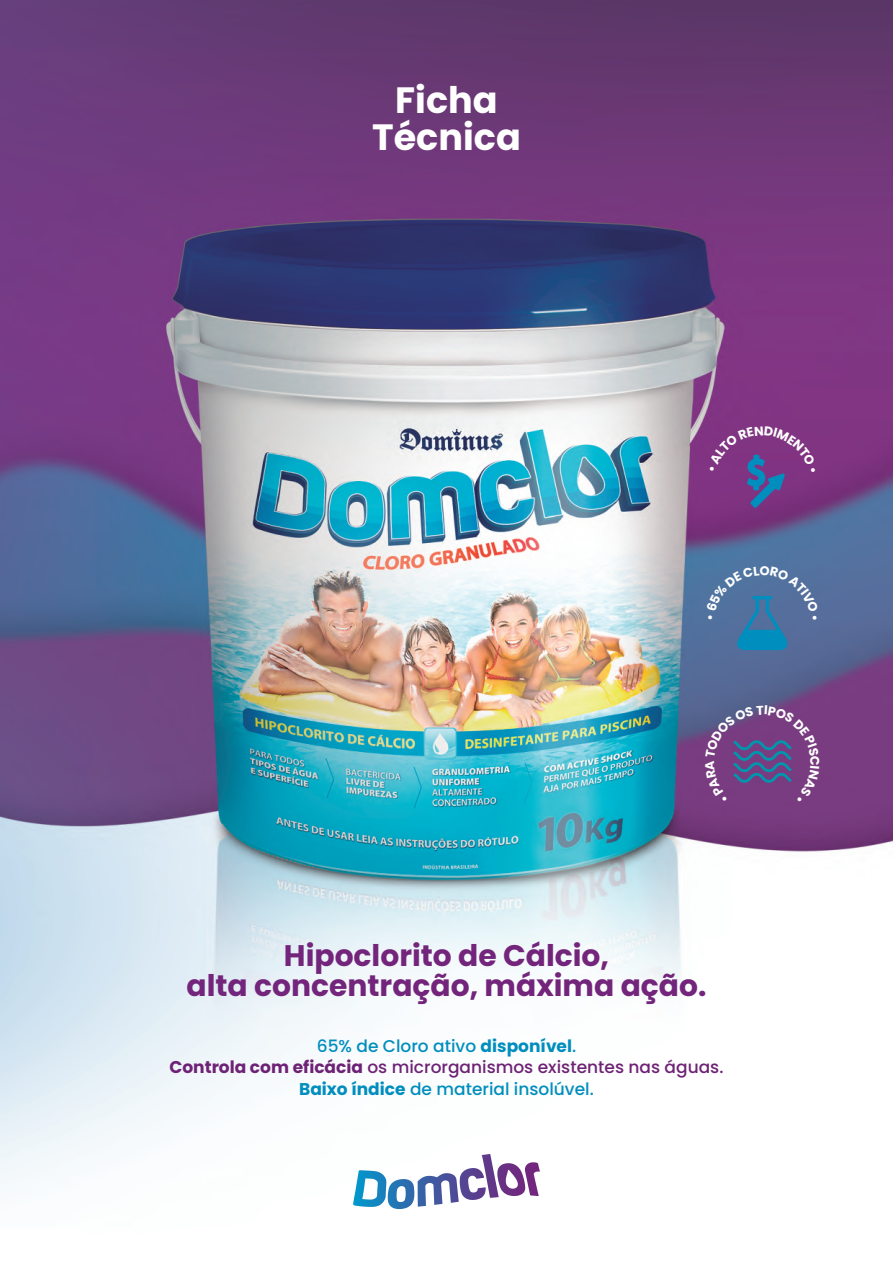
<style>
.page{position:relative;width:893px;height:1263px;background:#fff}
.page>*{position:absolute;margin:0;border:0;box-sizing:border-box;transform-origin:0 0}
.t1{font:700 36.6px/36.6px "Poppins";color:#fff;text-align:center}
.t2{font:700 29.7px/29.7px "Poppins";color:#73257c;text-align:center}
.t3{font:500 16.95px/21.3px "Poppins";color:#008ebe;text-align:center}
.s1{font-weight:700}
.s2{font-weight:700;color:#6e2275}
.s3{color:#6e2275}
</style>
<div class="page">
<img style="left:0;top:0;width:893px;height:1210px">
<svg style="left:482px;top:1154px;width:58px;height:44px"></svg>
<svg style="left:706px;top:566px;width:112px;height:84px;background:#4774a1"></svg>
<svg style="left:705px;top:705px;width:115px;height:97px;background:#6c4584"></svg>
<svg style="left:709px;top:426px;width:106px;height:82px;background:#743b86"></svg>
<h1 class="t1" style="left:372px;top:82px;width:150px">Ficha<br>Técnica</h1>
<h2 class="t2" style="left:187px;top:941px;width:521px">Hipoclorito de Cálcio,<br>alta concentração, máxima ação.</h2>
<p class="t3" style="left:170px;top:1035px;width:555px">65% de Cloro ativo <span class="s1">disponível</span>.<br><span class="s2">Controla com eficácia</span> <span class="s3">os microrganismos existentes nas águas.<br></span><span class="s1">Baixo índice</span> de material insolúvel.</p>
</div>
